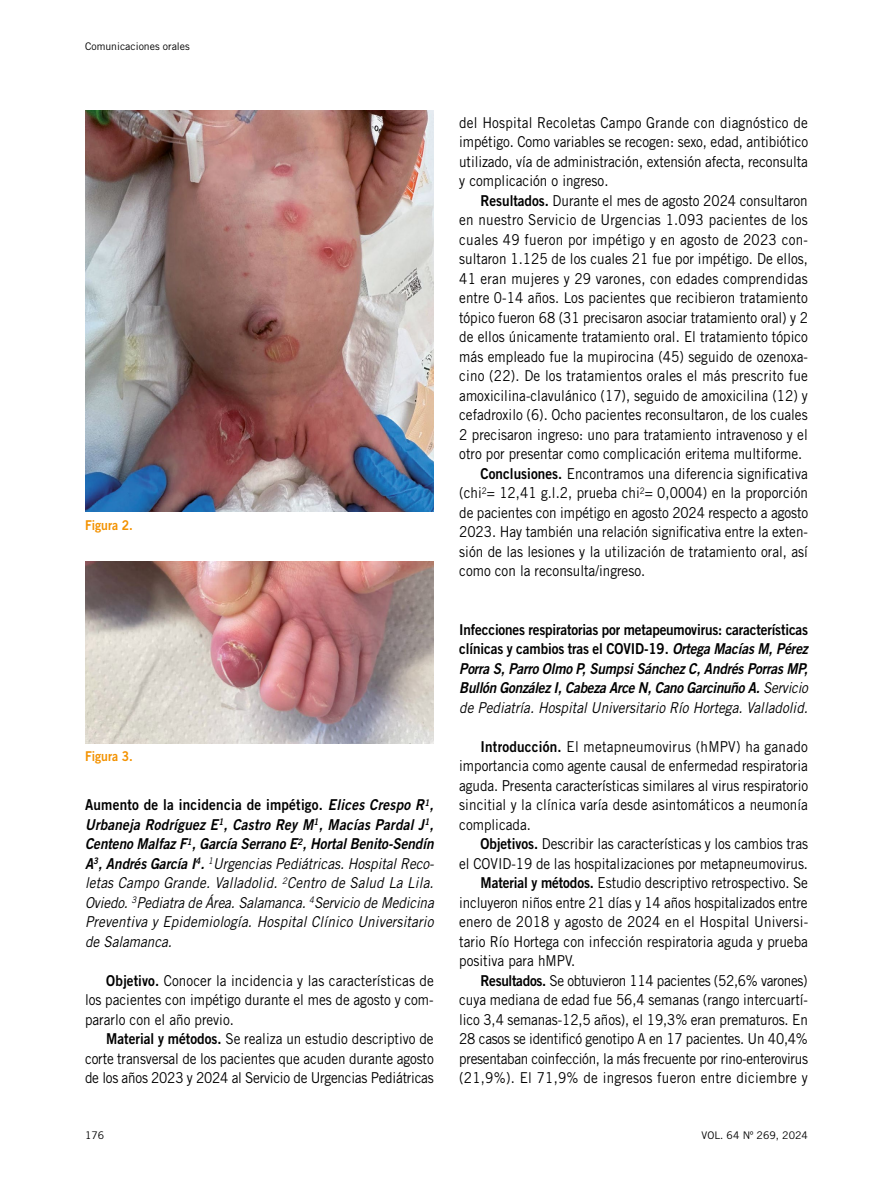
<style>
.page{position:relative;width:893px;height:1191px;background:#fff}
.page>*{position:absolute;margin:0;border:0;box-sizing:border-box;transform-origin:0 0}
.t1{font:15px/19.5px "Trade Gothic LT Std";color:#000;text-align:justify;scale:.9 1}
.t2{font:italic 15px/19.5px "Trade Gothic LT Std";color:#000;text-align:justify;scale:.9 1}
.t3{font:15px/19.5px "Trade Gothic LT Std Bd 2 Obl";color:#000;scale:.9 1}
.t4{font:15px/19.5px "Trade Gothic LT Std Bd 2";letter-spacing:-.01em;color:#000;scale:.9 1}
.t5{font:15px "Trade Gothic LT Std";letter-spacing:-.02em;color:#000;scale:.9 1}
.t6{font:15px "Trade Gothic LT Std Bd 2";letter-spacing:.02em;color:#000;scale:.9 1}
.t7{font:15px "Trade Gothic LT Std";letter-spacing:.02em;color:#000;scale:.9 1}
.t8{font:13.5px "Trade Gothic LT Std Bd 2";color:#f39200;scale:.9 1}
.t9{font:10.5px "Trade Gothic LT Std";color:#000}
.s1{font-family:"Trade Gothic LT Std Bd 2 Obl"}
.s2{font-family:"Trade Gothic LT Std Bd 2 Obl";font-style:normal}
.s3{font-family:"Trade Gothic LT Std Bd 2"}
.s4{font-family:"Trade Gothic LT Std";font-style:italic}
</style>
<div class="page">
<img style="left:85px;top:111px;width:349px;height:400px">
<img style="left:85px;top:561px;width:349px;height:182px">
<p class="t9" style="left:85px;top:40px;width:106px">Comunicaciones orales</p>
<p class="t8" style="left:85px;top:516px;width:55px">Figura 2.</p>
<p class="t8" style="left:85px;top:748px;width:55px">Figura 3.</p>
<p class="t6" style="left:85px;top:795px;width:389px">Aumento de la incidencia de impétigo. <span class="s1">Elices Crespo R</span><sup>1</sup><span class="s1">,</span></p>
<p class="t3" style="left:85px;top:815px;width:389px">Urbaneja Rodríguez E<sup>1</sup>, Castro Rey M<sup>1</sup>, Macías Pardal J<sup>1</sup>,<br>Centeno Malfaz F<sup>1</sup>, García Serrano E<sup>2</sup>, Hortal Benito-Sendín</p>
<p class="t2" style="left:85px;top:854px;width:389px"><span class="s2">A</span><sup>3</sup><span class="s2">, Andrés García I</span><sup>4</sup><span class="s2">.</span> <sup>1</sup>Urgencias Pediátricas. Hospital Reco&shy;letas Campo Grande. Valladolid. <sup>2</sup>Centro de Salud La Lila.<br>Oviedo. <sup>3</sup>Pediatra de Área. Salamanca. <sup>4</sup>Servicio de Medicina Preventiva y Epidemiología. Hospital Clínico Universitario de Salamanca.</p>
<p class="t1" style="left:85px;top:970px;width:389px;text-indent:21px"><span class="s3">Objetivo.</span> Conocer la incidencia y las características de los pacientes con impétigo durante el mes de agosto y com&shy;pararlo con el año previo.</p>
<p class="t1" style="left:85px;top:1029px;width:389px;text-indent:21px"><span class="s3">Material y métodos.</span> Se realiza un estudio descriptivo de corte transversal de los pacientes que acuden durante agosto de los años 2023 y 2024 al Servicio de Urgencias Pediátricas</p>
<p class="t1" style="left:459px;top:112px;width:389px">del Hospital Recoletas Campo Grande con diagnóstico de impétigo. Como variables se recogen: sexo, edad, antibiótico utilizado, vía de administración, extensión afecta, reconsulta y complicación o ingreso.</p>
<p class="t1" style="left:480px;top:190px;width:365px"><span class="s3">Resultados.</span> Durante el mes de agosto 2024 consultaron</p>
<p class="t1" style="left:459px;top:210px;width:389px">en nuestro Servicio de Urgencias 1.093 pacientes de los</p>
<p class="t7" style="left:459px;top:230px;width:389px">cuales 49 fueron por impétigo y en agosto de 2023 con-</p>
<p class="t1" style="left:459px;top:249px;width:389px">sultaron 1.125 de los cuales 21 fue por impétigo. De ellos,</p>
<p class="t1" style="left:459px;top:268px;width:389px">41 eran mujeres y 29 varones, con edades comprendidas</p>
<p class="t1" style="left:459px;top:288px;width:389px">entre 0-14 años. Los pacientes que recibieron tratamiento</p>
<p class="t1" style="left:459px;top:307px;width:389px">tópico fueron 68 (31 precisaron asociar tratamiento oral) y 2</p>
<p class="t1" style="left:459px;top:327px;width:389px">de ellos únicamente tratamiento oral. El tratamiento tópico</p>
<p class="t1" style="left:459px;top:346px;width:389px">más empleado fue la mupirocina (45) seguido de ozenoxa-</p>
<p class="t1" style="left:459px;top:366px;width:389px">cino (22). De los tratamientos orales el más prescrito fue</p>
<p class="t1" style="left:459px;top:385px;width:389px">amoxicilina-clavulánico (17), seguido de amoxicilina (12) y</p>
<p class="t1" style="left:459px;top:405px;width:389px">cefadroxilo (6). Ocho pacientes reconsultaron, de los cuales</p>
<p class="t1" style="left:459px;top:424px;width:389px">2 precisaron ingreso: uno para tratamiento intravenoso y el</p>
<p class="t1" style="left:459px;top:444px;width:383px">otro por presentar como complicación eritema multiforme.</p>
<p class="t1" style="left:480px;top:463px;width:365px"><span class="s3">Conclusiones.</span> Encontramos una diferencia significativa</p>
<p class="t1" style="left:459px;top:483px;width:389px">(chi<sup>2</sup>= 12,41 g.l.2, prueba chi<sup>2</sup>= 0,0004) en la proporción</p>
<p class="t1" style="left:459px;top:502px;width:389px">de pacientes con impétigo en agosto 2024 respecto a agosto</p>
<p class="t1" style="left:459px;top:522px;width:389px">2023. Hay también una relación significativa entre la exten-</p>
<p class="t1" style="left:459px;top:541px;width:389px">sión de las lesiones y la utilización de tratamiento oral, así</p>
<p class="t1" style="left:459px;top:561px;width:208px">como con la reconsulta/ingreso.</p>
<p class="t4" style="left:459px;top:619px;width:389px">Infecciones respiratorias por metapeumovirus: características clínicas y cambios tras el COVID-19. <span class="s1">Ortega Macías M, Pérez</span></p>
<p class="t3" style="left:459px;top:659px;width:389px">Porra S, Parro Olmo P, Sumpsi Sánchez C, Andrés Porras MP,<br>Bullón González I, Cabeza Arce N, Cano Garcinuño A. <span class="s4">Servicio</span></p>
<p class="t2" style="left:459px;top:698px;width:389px">de Pediatría. Hospital Universitario Río Hortega. Valladolid.</p>
<p class="t1" style="left:459px;top:736px;width:389px;text-indent:21px"><span class="s3">Introducción.</span> El metapneumovirus (hMPV) ha ganado importancia como agente causal de enfermedad respiratoria aguda. Presenta características similares al virus respiratorio sincitial y la clínica varía desde asintomáticos a neumonía complicada.</p>
<p class="t1" style="left:480px;top:834px;width:365px"><span class="s3">Objetivos.</span> Describir las características y los cambios tras</p>
<p class="t1" style="left:459px;top:853px;width:389px">el COVID-19 de las hospitalizaciones por metapneumovirus.</p>
<p class="t1" style="left:480px;top:873px;width:365px"><span class="s3">Material y métodos.</span> Estudio descriptivo retrospectivo. Se</p>
<p class="t1" style="left:459px;top:892px;width:389px">incluyeron niños entre 21 días y 14 años hospitalizados entre</p>
<p class="t1" style="left:459px;top:912px;width:389px">enero de 2018 y agosto de 2024 en el Hospital Universi-</p>
<p class="t1" style="left:459px;top:931px;width:389px">tario Río Hortega con infección respiratoria aguda y prueba</p>
<p class="t1" style="left:459px;top:951px;width:130px">positiva para hMPV.</p>
<p class="t5" style="left:480px;top:971px;width:365px"><span class="s3">Resultados.</span> Se obtuvieron 114 pacientes (52,6% varones)</p>
<p class="t1" style="left:459px;top:990px;width:389px">cuya mediana de edad fue 56,4 semanas (rango intercuartí-</p>
<p class="t1" style="left:459px;top:1009px;width:389px">lico 3,4 semanas-12,5 años), el 19,3% eran prematuros. En</p>
<p class="t1" style="left:459px;top:1029px;width:389px">28 casos se identificó genotipo A en 17 pacientes. Un 40,4%</p>
<p class="t5" style="left:459px;top:1049px;width:389px">presentaban coinfección, la más frecuente por rino-enterovirus</p>
<p class="t1" style="left:459px;top:1068px;width:389px">(21,9%). El 71,9% de ingresos fueron entre diciembre y</p>
<p class="t9" style="left:85px;top:1129px;width:21px">176</p>
<p class="t9" style="left:702px;top:1129px;width:108px">VOL. 64 Nº 269, 2024</p>
</div>
